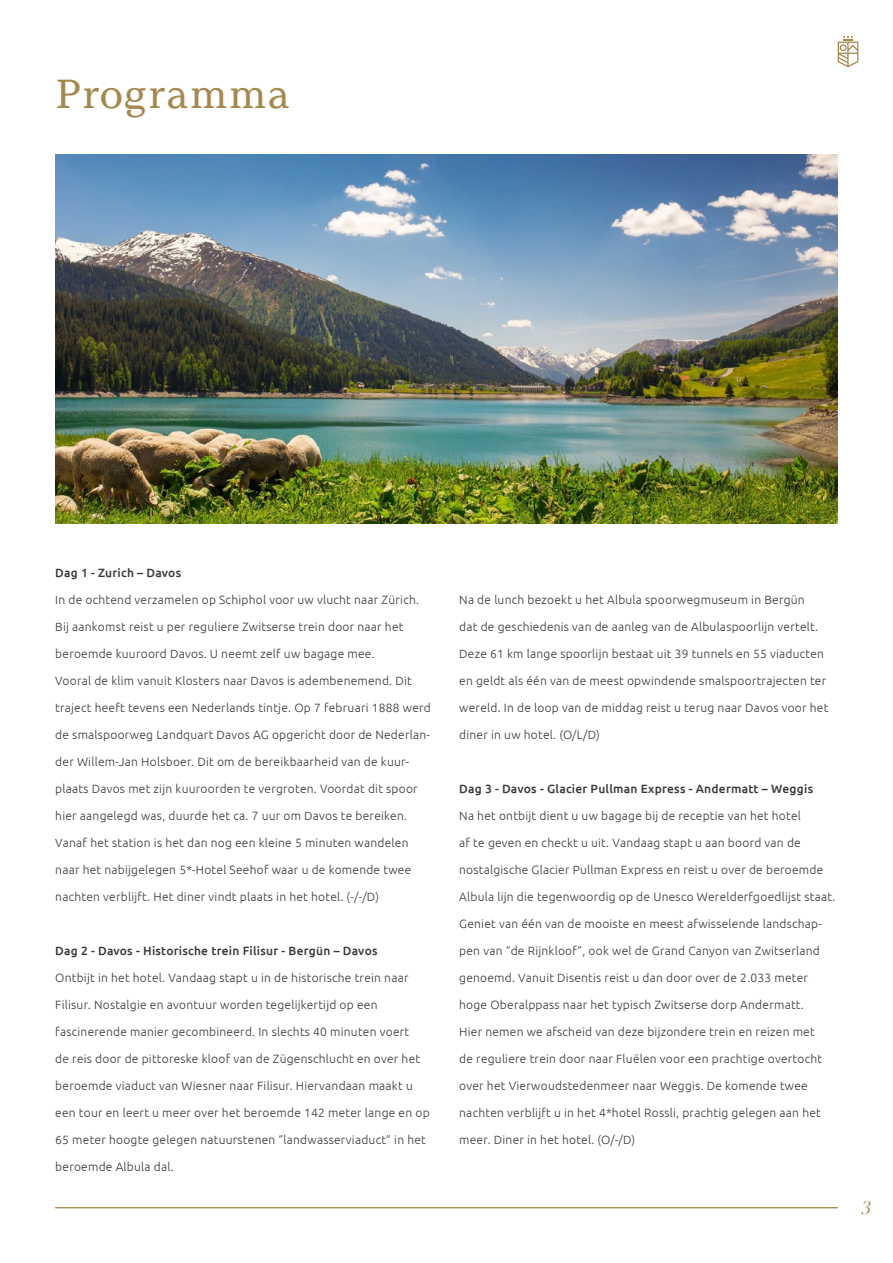
<style>
.page{position:relative;width:893px;height:1263px;background:#fff}
.page>*{position:absolute;margin:0;border:0;box-sizing:border-box;transform-origin:0 0}
.t1{font:40.5px "Argesta Text";color:#a5884e}
.t2{font:italic 18px "Argesta Hairline";color:#a5884e}
.t3{font:300 12px "Ubuntu";letter-spacing:.02em;color:#383837}
.t4{font:500 12px "Ubuntu";letter-spacing:.02em;color:#383837}
</style>
<div class="page">
<hr style="left:55px;top:1207px;width:783px;height:1px;background:#a5884e">
<img style="left:55px;top:154px;width:783px;height:369px">
<svg style="left:838px;top:36px;width:20px;height:31px"></svg>
<h1 class="t1" style="left:55px;top:69px;width:237px">Programma</h1>
<p class="t4" style="left:55px;top:565px;width:127px">Dag 1 - Zurich – Davos</p>
<p class="t3" style="left:55px;top:593px;width:365px">In de ochtend verzamelen op Schiphol voor uw vlucht naar Zürich.</p>
<p class="t3" style="left:55px;top:620px;width:350px">Bij aankomst reist u per reguliere Zwitserse trein door naar het</p>
<p class="t3" style="left:55px;top:647px;width:321px">beroemde kuuroord Davos. U neemt zelf uw bagage mee.</p>
<p class="t3" style="left:55px;top:674px;width:358px">Vooral de klim vanuit Klosters naar Davos is adembenemend. Dit</p>
<p class="t3" style="left:55px;top:701px;width:377px">traject heeft tevens een Nederlands tintje. Op 7 februari 1888 werd</p>
<p class="t3" style="left:55px;top:728px;width:376px">de smalspoorweg Landquart Davos AG opgericht door de Nederlan-</p>
<p class="t3" style="left:55px;top:755px;width:355px">der Willem-Jan Holsboer. Dit om de bereikbaarheid van de kuur-</p>
<p class="t3" style="left:55px;top:782px;width:364px">plaats Davos met zijn kuuroorden te vergroten. Voordat dit spoor</p>
<p class="t3" style="left:55px;top:809px;width:353px">hier aangelegd was, duurde het ca. 7 uur om Davos te bereiken.</p>
<p class="t3" style="left:55px;top:836px;width:355px">Vanaf het station is het dan nog een kleine 5 minuten wandelen</p>
<p class="t3" style="left:55px;top:863px;width:357px">naar het nabijgelegen 5*-Hotel Seehof waar u de komende twee</p>
<p class="t3" style="left:55px;top:890px;width:325px">nachten verblijft. Het diner vindt plaats in het hotel. (-/-/D)</p>
<p class="t4" style="left:55px;top:943px;width:324px">Dag 2 - Davos - Historische trein Filisur - Bergün – Davos</p>
<p class="t3" style="left:55px;top:971px;width:355px">Ontbijt in het hotel. Vandaag stapt u in de historische trein naar</p>
<p class="t3" style="left:55px;top:998px;width:324px">Filisur. Nostalgie en avontuur worden tegelijkertijd op een</p>
<p class="t3" style="left:55px;top:1025px;width:355px">fascinerende manier gecombineerd. In slechts 40 minuten voert</p>
<p class="t3" style="left:55px;top:1052px;width:366px">de reis door de pittoreske kloof van de Zügenschlucht en over het</p>
<p class="t3" style="left:55px;top:1079px;width:359px">beroemde viaduct van Wiesner naar Filisur. Hiervandaan maakt u</p>
<p class="t3" style="left:55px;top:1106px;width:376px">een tour en leert u meer over het beroemde 142 meter lange en op</p>
<p class="t3" style="left:55px;top:1133px;width:372px">65 meter hoogte gelegen natuurstenen “landwasserviaduct” in het</p>
<p class="t3" style="left:55px;top:1160px;width:120px">beroemde Albula dal.</p>
<p class="t3" style="left:459px;top:593px;width:347px">Na de lunch bezoekt u het Albula spoorwegmuseum in Bergün</p>
<p class="t3" style="left:459px;top:620px;width:360px">dat de geschiedenis van de aanleg van de Albulaspoorlijn vertelt.</p>
<p class="t3" style="left:459px;top:647px;width:366px">Deze 61 km lange spoorlijn bestaat uit 39 tunnels en 55 viaducten</p>
<p class="t3" style="left:459px;top:674px;width:369px">en geldt als één van de meest opwindende smalspoortrajecten ter</p>
<p class="t3" style="left:459px;top:701px;width:371px">wereld. In de loop van de middag reist u terug naar Davos voor het</p>
<p class="t3" style="left:459px;top:728px;width:142px">diner in uw hotel. (O/L/D)</p>
<p class="t4" style="left:459px;top:781px;width:355px">Dag 3 - Davos - Glacier Pullman Express - Andermatt – Weggis</p>
<p class="t3" style="left:459px;top:809px;width:343px">Na het ontbijt dient u uw bagage bij de receptie van het hotel</p>
<p class="t3" style="left:459px;top:836px;width:343px">af te geven en checkt u uit. Vandaag stapt u aan boord van de</p>
<p class="t3" style="left:459px;top:863px;width:366px">nostalgische Glacier Pullman Express en reist u over de beroemde</p>
<p class="t3" style="left:459px;top:890px;width:378px">Albula lijn die tegenwoordig op de Unesco Werelderfgoedlijst staat.</p>
<p class="t3" style="left:459px;top:917px;width:364px">Geniet van één van de mooiste en meest afwisselende landschap-</p>
<p class="t3" style="left:459px;top:944px;width:362px">pen van “de Rijnkloof”, ook wel de Grand Canyon van Zwitserland</p>
<p class="t3" style="left:459px;top:971px;width:350px">genoemd. Vanuit Disentis reist u dan door over de 2.033 meter</p>
<p class="t3" style="left:459px;top:998px;width:346px">hoge Oberalppass naar het typisch Zwitserse dorp Andermatt.</p>
<p class="t3" style="left:459px;top:1025px;width:357px">Hier nemen we afscheid van deze bijzondere trein en reizen met</p>
<p class="t3" style="left:459px;top:1052px;width:364px">de reguliere trein door naar Fluëlen voor een prachtige overtocht</p>
<p class="t3" style="left:459px;top:1079px;width:350px">over het Vierwoudstedenmeer naar Weggis. De komende twee</p>
<p class="t3" style="left:459px;top:1106px;width:363px">nachten verblijft u in het 4*hotel Rossli, prachtig gelegen aan het</p>
<p class="t3" style="left:459px;top:1133px;width:177px">meer. Diner in het hotel. (O/-/D)</p>
<h2 class="t2" style="left:860px;top:1197px;width:12px">3</h2>
</div>
